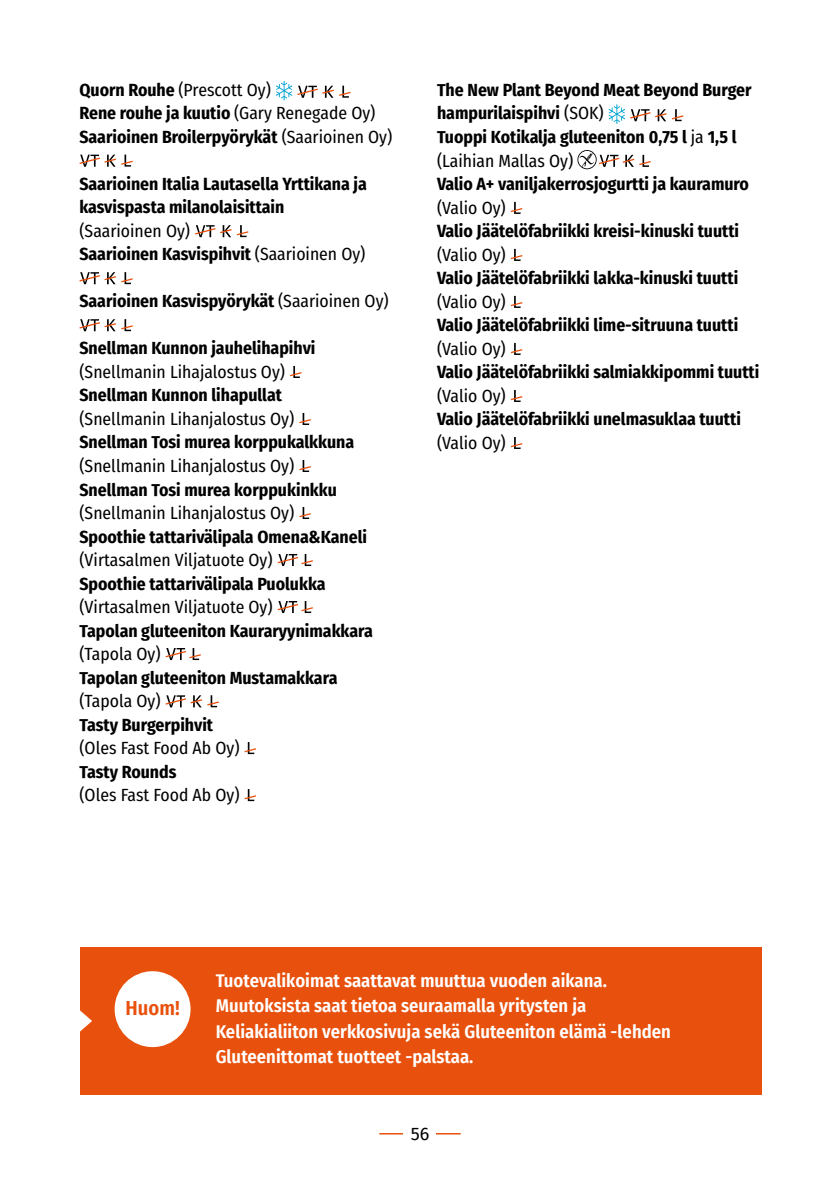
<style>
.page{position:relative;width:840px;height:1191px;background:#fff}
.page>*{position:absolute;margin:0;border:0;box-sizing:border-box;transform-origin:0 0}
.t1{font:600 20.4px "Fira Sans Condensed";color:#e8510d}
.t2{font:600 18.4px/25.4px "Fira Sans Condensed";letter-spacing:.005em;color:#fff}
.t3{font:18px "Fira Sans";color:#000}
.t4{font:700 17.6px/23.4px "Fira Sans Condensed";color:#000}
.t5{font:17.6px/23.6px "Fira Sans Condensed";color:#000}
.s1{font-weight:400}
.s2{font-weight:700}
</style>
<div class="page">
<hr style="left:379px;top:1133px;width:81px;height:1px;background:#e8510d">
<div style="left:403px;top:1122px;width:33px;height:25px;background:#fff"></div>
<svg style="left:276px;top:81px;width:74px;height:19px"></svg>
<svg style="left:79px;top:155px;width:54px;height:12px"></svg>
<svg style="left:195px;top:225px;width:36px;height:12px"></svg>
<svg style="left:237px;top:225px;width:11px;height:12px"></svg>
<svg style="left:79px;top:272px;width:54px;height:12px"></svg>
<svg style="left:79px;top:319px;width:54px;height:12px"></svg>
<svg style="left:290px;top:366px;width:11px;height:12px"></svg>
<svg style="left:299px;top:413px;width:12px;height:12px"></svg>
<svg style="left:299px;top:460px;width:12px;height:12px"></svg>
<svg style="left:299px;top:507px;width:12px;height:12px"></svg>
<svg style="left:277px;top:554px;width:36px;height:12px"></svg>
<svg style="left:277px;top:601px;width:36px;height:12px"></svg>
<svg style="left:165px;top:648px;width:36px;height:12px"></svg>
<svg style="left:165px;top:695px;width:54px;height:12px"></svg>
<svg style="left:244px;top:742px;width:12px;height:12px"></svg>
<svg style="left:244px;top:789px;width:12px;height:12px"></svg>
<svg style="left:608px;top:104px;width:75px;height:20px"></svg>
<svg style="left:577px;top:150px;width:73px;height:19px"></svg>
<svg style="left:510px;top:202px;width:12px;height:12px"></svg>
<svg style="left:510px;top:249px;width:12px;height:12px"></svg>
<svg style="left:510px;top:296px;width:12px;height:12px"></svg>
<svg style="left:510px;top:343px;width:12px;height:12px"></svg>
<svg style="left:510px;top:390px;width:12px;height:12px"></svg>
<svg style="left:510px;top:437px;width:12px;height:12px"></svg>
<div style="left:80px;top:947px;width:680px;height:147px;background:#e8510d"></div>
<svg style="left:80px;top:1010px;width:12px;height:22px"></svg>
<div style="left:115px;top:971px;width:75px;height:76px;background:#fff;border-radius:50%"></div>
<p class="t4" style="left:79px;top:77px;width:314px">Quorn Rouhe <span class="s1">(Prescott Oy)<br></span>Rene rouhe ja kuutio <span class="s1">(Gary Renegade Oy)<br></span>Saarioinen Broilerpyörykät <span class="s1">(Saarioinen Oy)</span></p>
<p class="t4" style="left:79px;top:171px;width:289px">Saarioinen Italia Lautasella Yrttikana ja kasvispasta milanolaisittain</p>
<p class="t5" style="left:79px;top:218px;width:287px">(Saarioinen Oy)<br><span class="s2">Saarioinen Kasvispihvit</span> (Saarioinen Oy)</p>
<p class="t4" style="left:79px;top:288px;width:310px">Saarioinen Kasvispyörykät <span class="s1">(Saarioinen Oy)</span></p>
<p class="t4" style="left:79px;top:335px;width:237px">Snellman Kunnon jauhelihapihvi</p>
<p class="t5" style="left:79px;top:359px;width:207px">(Snellmanin Lihajalostus Oy)</p>
<p class="t4" style="left:79px;top:382px;width:204px">Snellman Kunnon lihapullat</p>
<p class="t5" style="left:79px;top:406px;width:216px">(Snellmanin Lihanjalostus Oy)</p>
<p class="t4" style="left:79px;top:429px;width:276px">Snellman Tosi murea korppukalkkuna</p>
<p class="t5" style="left:79px;top:453px;width:216px">(Snellmanin Lihanjalostus Oy)</p>
<p class="t4" style="left:79px;top:476px;width:259px">Snellman Tosi murea korppukinkku</p>
<p class="t5" style="left:79px;top:500px;width:216px">(Snellmanin Lihanjalostus Oy)</p>
<p class="t4" style="left:79px;top:523px;width:289px">Spoothie tattarivälipala Omena&amp;Kaneli</p>
<p class="t5" style="left:79px;top:547px;width:195px">(Virtasalmen Viljatuote Oy)</p>
<p class="t4" style="left:79px;top:570px;width:247px">Spoothie tattarivälipala Puolukka</p>
<p class="t5" style="left:79px;top:594px;width:195px">(Virtasalmen Viljatuote Oy)</p>
<p class="t4" style="left:79px;top:617px;width:295px">Tapolan gluteeniton Kauraryynimakkara</p>
<p class="t5" style="left:79px;top:641px;width:83px">(Tapola Oy)</p>
<p class="t4" style="left:79px;top:664px;width:259px">Tapolan gluteeniton Mustamakkara</p>
<p class="t5" style="left:79px;top:688px;width:83px">(Tapola Oy)</p>
<p class="t4" style="left:79px;top:711px;width:135px">Tasty Burgerpihvit</p>
<p class="t5" style="left:79px;top:735px;width:161px">(Oles Fast Food Ab Oy)</p>
<p class="t4" style="left:79px;top:758px;width:98px">Tasty Rounds</p>
<p class="t5" style="left:79px;top:782px;width:161px">(Oles Fast Food Ab Oy)</p>
<p class="t4" style="left:437px;top:77px;width:316px">The New Plant Beyond Meat Beyond Burger hampurilaispihvi <span class="s1">(SOK)<br></span>Tuoppi Kotikalja gluteeniton 0,75 l <span class="s1">ja</span> 1,5 l <span class="s1">(Laihian Mallas Oy)</span></p>
<p class="t4" style="left:437px;top:171px;width:313px">Valio A+ vaniljakerrosjogurtti ja kauramuro</p>
<p class="t5" style="left:437px;top:195px;width:70px">(Valio Oy)</p>
<p class="t4" style="left:437px;top:218px;width:303px">Valio Jäätelöfabriikki kreisi-kinuski tuutti</p>
<p class="t5" style="left:437px;top:242px;width:70px">(Valio Oy)</p>
<p class="t4" style="left:437px;top:265px;width:302px">Valio Jäätelöfabriikki lakka-kinuski tuutti</p>
<p class="t5" style="left:437px;top:289px;width:70px">(Valio Oy)</p>
<p class="t4" style="left:437px;top:312px;width:302px">Valio Jäätelöfabriikki lime-sitruuna tuutti</p>
<p class="t5" style="left:437px;top:336px;width:70px">(Valio Oy)</p>
<p class="t4" style="left:437px;top:359px;width:324px">Valio Jäätelöfabriikki salmiakkipommi tuutti</p>
<p class="t5" style="left:437px;top:383px;width:70px">(Valio Oy)</p>
<p class="t4" style="left:437px;top:406px;width:305px">Valio Jäätelöfabriikki unelmasuklaa tuutti</p>
<p class="t5" style="left:437px;top:430px;width:70px">(Valio Oy)</p>
<p class="t1" style="left:125px;top:991px;width:56px">Huom!</p>
<p class="t2" style="left:215px;top:966px;width:456px">Tuotevalikoimat saattavat muuttua vuoden aikana.<br>Muutoksista saat tietoa seuraamalla yritysten ja Keliakialiiton verkkosivuja sekä Gluteeniton elämä -lehden Gluteenittomat tuotteet -palstaa.</p>
<p class="t3" style="left:410px;top:1119px;width:20px">56</p>
</div>
